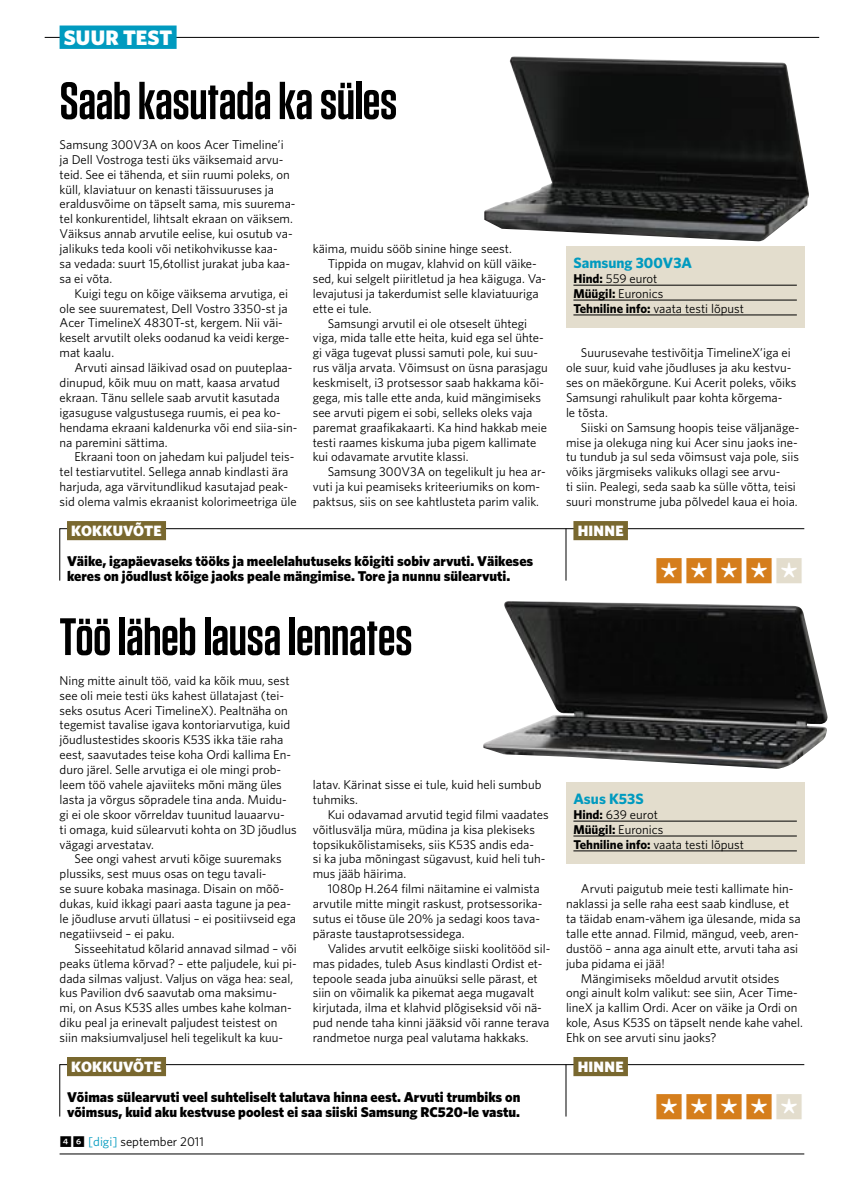
<style>
.page{position:relative;width:849px;height:1191px;background:#fff}
.page>*{position:absolute;margin:0;border:0;box-sizing:border-box;transform-origin:0 0}
.t1{font:600 52.5px "Tungsten";letter-spacing:-.005em;color:#000}
.t2{font:30px "Whitney Index Black Sq Bd";color:#d57e1c}
.t3{font:900 21px "Whitney";letter-spacing:.005em;color:#fff}
.t4{font:900 15px "Whitney";letter-spacing:.01em;color:#fff}
.t5{font:700 15px "Whitney";color:#009abf}
.t6{font:900 14.25px/14.9px "Whitney";color:#000}
.t7{font:12.75px/14.9px "Whitney";color:#000}
.s1{font-weight:700}
.s2{color:#e3ddcd}
.s3{font-family:"Whitney Index Black Sq Bd"}
.s4{color:#009abf}
</style>
<div class="page">
<svg style="left:59px;top:528px;width:745px;height:53px"></svg>
<div style="left:67px;top:521px;width:99px;height:19px;background:#79682f"></div>
<div style="left:573px;top:521px;width:54px;height:19px;background:#79682f"></div>
<hr style="left:565px;top:528px;width:1px;height:52px;background:#000">
<div style="left:566px;top:246px;width:238px;height:81px;background:#e3ddcd"></div>
<hr style="left:573px;top:285px;width:223px;height:1px;background:#000">
<hr style="left:573px;top:300px;width:223px;height:1px;background:#000">
<hr style="left:573px;top:315px;width:223px;height:1px;background:#000">
<svg style="left:59px;top:1064px;width:745px;height:53px"></svg>
<div style="left:67px;top:1057px;width:99px;height:19px;background:#79682f"></div>
<div style="left:573px;top:1057px;width:54px;height:19px;background:#79682f"></div>
<hr style="left:565px;top:1064px;width:1px;height:52px;background:#000">
<div style="left:566px;top:781px;width:238px;height:82px;background:#e3ddcd"></div>
<hr style="left:573px;top:821px;width:223px;height:1px;background:#000">
<hr style="left:573px;top:835px;width:223px;height:1px;background:#000">
<hr style="left:573px;top:850px;width:223px;height:1px;background:#000">
<img style="left:484px;top:56px;width:324px;height:185px">
<img style="left:483px;top:601px;width:345px;height:167px">
<hr style="left:45px;top:37px;width:774px;height:1px;background:#000">
<hr style="left:60px;top:1153px;width:744px;height:1px;background:#000">
<div style="left:60px;top:26px;width:116px;height:23px;background:#009abf"></div>
<h3 class="t3" style="left:64px;top:25px;width:110px">suur test</h3>
<h1 class="t1" style="left:60px;top:73px;width:339px">Saab kasutada ka süles</h1>
<p class="t7" style="left:60px;top:137px;width:237px">Samsung 300V3A on koos Acer Timeline’i ja Dell Vostroga testi üks väiksemaid arvu&shy;teid. See ei tähenda, et siin ruumi poleks, on küll, klaviatuur on kenasti täissuuruses ja eraldusvõime on täpselt sama, mis suurema&shy;tel konkurentidel, lihtsalt ekraan on väiksem.<br>Väiksus annab arvutile eelise, kui osutub va&shy;jalikuks teda kooli või netikohvikusse kaa-<br>sa vedada: suurt 15,6tollist jurakat juba kaa&shy;sa ei võta.</p>
<p class="t7" style="left:60px;top:285px;width:231px;text-indent:15px">Kuigi tegu on kõige väiksema arvutiga, ei ole see suurematest, Dell Vostro 3350-st ja Acer TimelineX 4830T-st, kergem. Nii väi&shy;keselt arvutilt oleks oodanud ka veidi kerge&shy;mat kaalu.</p>
<p class="t7" style="left:60px;top:360px;width:239px;text-indent:15px">Arvuti ainsad läikivad osad on puuteplaa&shy;dinupud, kõik muu on matt, kaasa arvatud ekraan. Tänu sellele saab arvutit kasutada igasuguse valgustusega ruumis, ei pea ko&shy;hendama ekraani kaldenurka või end siia-sin&shy;na paremini sättima.</p>
<p class="t7" style="left:60px;top:449px;width:238px;text-indent:15px">Ekraani toon on jahedam kui paljudel teis&shy;tel testiarvutitel. Sellega annab kindlasti ära harjuda, aga värvitundlikud kasutajad peak&shy;sid olema valmis ekraanist kolorimeetriga üle</p>
<p class="t7" style="left:313px;top:241px;width:200px">käima, muidu sööb sinine hinge seest.</p>
<p class="t7" style="left:327px;top:256px;width:211px">Tippida on mugav, klahvid on küll väike-</p>
<p class="t7" style="left:313px;top:271px;width:235px">sed, kui selgelt piiritletud ja hea käiguga. Va-</p>
<p class="t7" style="left:313px;top:285px;width:227px">levajutusi ja takerdumist selle klaviatuuriga</p>
<p class="t7" style="left:313px;top:300px;width:60px">ette ei tule.</p>
<p class="t7" style="left:327px;top:315px;width:201px">Samsungi arvutil ei ole otseselt ühtegi</p>
<p class="t7" style="left:313px;top:330px;width:232px">viga, mida talle ette heita, kuid ega sel ühte-</p>
<p class="t7" style="left:313px;top:345px;width:227px">gi väga tugevat plussi samuti pole, kui suu-</p>
<p class="t7" style="left:313px;top:360px;width:236px">rus välja arvata. Võimsust on üsna parasjagu</p>
<p class="t7" style="left:313px;top:375px;width:233px">keskmiselt, i3 protsessor saab hakkama kõi-</p>
<p class="t7" style="left:313px;top:390px;width:230px">gega, mis talle ette anda, kuid mängimiseks</p>
<p class="t7" style="left:313px;top:405px;width:221px">see arvuti pigem ei sobi, selleks oleks vaja</p>
<p class="t7" style="left:313px;top:419px;width:235px">paremat graafikakaarti. Ka hind hakkab meie</p>
<p class="t7" style="left:313px;top:434px;width:225px">testi raames kiskuma juba pigem kallimate</p>
<p class="t7" style="left:313px;top:449px;width:157px">kui odavamate arvutite klassi.</p>
<p class="t7" style="left:327px;top:464px;width:220px">Samsung 300V3A on tegelikult ju hea ar-</p>
<p class="t7" style="left:313px;top:479px;width:229px">vuti ja kui peamiseks kriteeriumiks on kom-</p>
<p class="t7" style="left:313px;top:494px;width:228px">paktsus, siis on see kahtlusteta parim valik.</p>
<p class="t5" style="left:573px;top:254px;width:120px">Samsung 300V3A</p>
<p class="t7" style="left:573px;top:271px;width:172px"><span class="s1">Hind:</span> 559 eurot<br><span class="s1">Müügil:</span> Euronics<br><span class="s1">Tehniline info:</span> vaata testi lõpust</p>
<p class="t7" style="left:566px;top:345px;width:232px;text-indent:15px">Suurusevahe testivõitja TimelineX’iga ei ole suur, kuid vahe jõudluses ja aku kestvu&shy;ses on mäekõrgune. Kui Acerit poleks, võiks Samsungi rahulikult paar kohta kõrgema-<br>le tõsta.</p>
<p class="t7" style="left:566px;top:419px;width:235px;text-indent:15px">Siiski on Samsung hoopis teise väljanäge&shy;mise ja olekuga ning kui Acer sinu jaoks ine&shy;tu tundub ja sul seda võimsust vaja pole, siis võiks järgmiseks valikuks ollagi see arvu-<br>ti siin. Pealegi, seda saab ka sülle võtta, teisi suuri monstrume juba põlvedel kaua ei hoia.</p>
<p class="t4" style="left:71px;top:521px;width:92px">kokkuvõte</p>
<p class="t6" style="left:67px;top:553px;width:467px">Väike, igapäevaseks tööks ja meelelahutuseks kõigiti sobiv arvuti. Väikeses keres on jõudlust kõige jaoks peale mängimise. Tore ja nunnu sülearvuti.</p>
<h2 class="t2" style="left:654px;top:556px;width:151px">****<span class="s2">*</span></h2>
<p class="t4" style="left:577px;top:521px;width:47px">hinne</p>
<h1 class="t1" style="left:60px;top:609px;width:354px">Töö läheb lausa lennates</h1>
<p class="t7" style="left:60px;top:672px;width:238px">Ning mitte ainult töö, vaid ka kõik muu, sest see oli meie testi üks kahest üllatajast (tei&shy;seks osutus Aceri TimelineX). Pealtnäha on tegemist tavalise igava kontoriarvutiga, kuid jõudlustestides skooris K53S ikka täie raha eest, saavutades teise koha Ordi kallima En&shy;duro järel. Selle arvutiga ei ole mingi prob&shy;leem töö vahele ajaviiteks mõni mäng üles lasta ja võrgus sõpradele tina anda. Muidu&shy;gi ei ole skoor võrreldav tuunitud lauaarvu-<br>ti omaga, kuid sülearvuti kohta on 3D jõudlus vägagi arvestatav.</p>
<p class="t7" style="left:60px;top:851px;width:238px;text-indent:15px">See ongi vahest arvuti kõige suuremaks plussiks, sest muus osas on tegu tavali-<br>se suure kobaka masinaga. Disain on mõõ&shy;dukas, kuid ikkagi paari aasta tagune ja pea&shy;le jõudluse arvuti üllatusi – ei positiivseid ega negatiivseid – ei paku.</p>
<p class="t7" style="left:60px;top:940px;width:239px;text-indent:15px">Sisseehitatud kõlarid annavad silmad – või peaks ütlema kõrvad? – ette paljudele, kui pi&shy;dada silmas valjust. Valjus on väga hea: seal, kus Pavilion dv6 saavutab oma maksimu-<br>mi, on Asus K53S alles umbes kahe kolman&shy;diku peal ja erinevalt paljudest teistest on siin maksiumvaljusel heli tegelikult ka kuu-</p>
<p class="t7" style="left:313px;top:777px;width:230px">latav. Kärinat sisse ei tule, kuid heli sumbub tuhmiks.</p>
<p class="t7" style="left:313px;top:806px;width:237px;text-indent:15px">Kui odavamad arvutid tegid filmi vaadates võitlusvälja müra, müdina ja kisa plekiseks topsikukõlistamiseks, siis K53S andis eda-<br>si ka juba mõningast sügavust, kuid heli tuh&shy;mus jääb häirima.</p>
<p class="t7" style="left:313px;top:881px;width:231px;text-indent:15px">1080p H.264 filmi näitamine ei valmista arvutile mitte mingit raskust, protsessorika&shy;sutus ei tõuse üle 20% ja sedagi koos tava&shy;päraste taustaprotsessidega.</p>
<p class="t7" style="left:313px;top:940px;width:239px;text-indent:15px">Valides arvutit eelkõige siiski koolitööd sil&shy;mas pidades, tuleb Asus kindlasti Ordist et&shy;tepoole seada juba ainuüksi selle pärast, et siin on võimalik ka pikemat aega mugavalt kirjutada, ilma et klahvid plõgiseksid või nä&shy;pud nende taha kinni jääksid või ranne terava randmetoe nurga peal valutama hakkaks.</p>
<p class="t5" style="left:573px;top:789px;width:72px">Asus K53S</p>
<p class="t7" style="left:573px;top:806px;width:172px"><span class="s1">Hind:</span> 639 eurot<br><span class="s1">Müügil:</span> Euronics<br><span class="s1">Tehniline info:</span> vaata testi lõpust</p>
<p class="t7" style="left:580px;top:881px;width:214px">Arvuti paigutub meie testi kallimate hin-</p>
<p class="t7" style="left:566px;top:896px;width:225px">naklassi ja selle raha eest saab kindluse, et</p>
<p class="t7" style="left:566px;top:910px;width:236px">ta täidab enam-vähem iga ülesande, mida sa</p>
<p class="t7" style="left:566px;top:925px;width:234px">talle ette annad. Filmid, mängud, veeb, aren-</p>
<p class="t7" style="left:566px;top:940px;width:234px">dustöö – anna aga ainult ette, arvuti taha asi</p>
<p class="t7" style="left:566px;top:955px;width:100px">juba pidama ei jää!</p>
<p class="t7" style="left:580px;top:970px;width:200px">Mängimiseks mõeldud arvutit otsides</p>
<p class="t7" style="left:566px;top:985px;width:233px">ongi ainult kolm valikut: see siin, Acer Time-</p>
<p class="t7" style="left:566px;top:1000px;width:233px">lineX ja kallim Ordi. Acer on väike ja Ordi on</p>
<p class="t7" style="left:566px;top:1015px;width:238px">kole, Asus K53S on täpselt nende kahe vahel.</p>
<p class="t7" style="left:566px;top:1030px;width:152px">Ehk on see arvuti sinu jaoks?</p>
<p class="t4" style="left:71px;top:1057px;width:92px">kokkuvõte</p>
<p class="t6" style="left:67px;top:1088px;width:455px">Võimas sülearvuti veel suhteliselt talutava hinna eest. Arvuti trumbiks on võimsus, kuid aku kestvuse poolest ei saa siiski Samsung RC520-le vastu.</p>
<h2 class="t2" style="left:654px;top:1092px;width:151px">****<span class="s2">*</span></h2>
<p class="t4" style="left:577px;top:1057px;width:47px">hinne</p>
<p class="t7" style="left:60px;top:1134px;width:146px"><span class="s3">46</span> <span class="s4">[digi]</span> september 2011</p>
</div>
